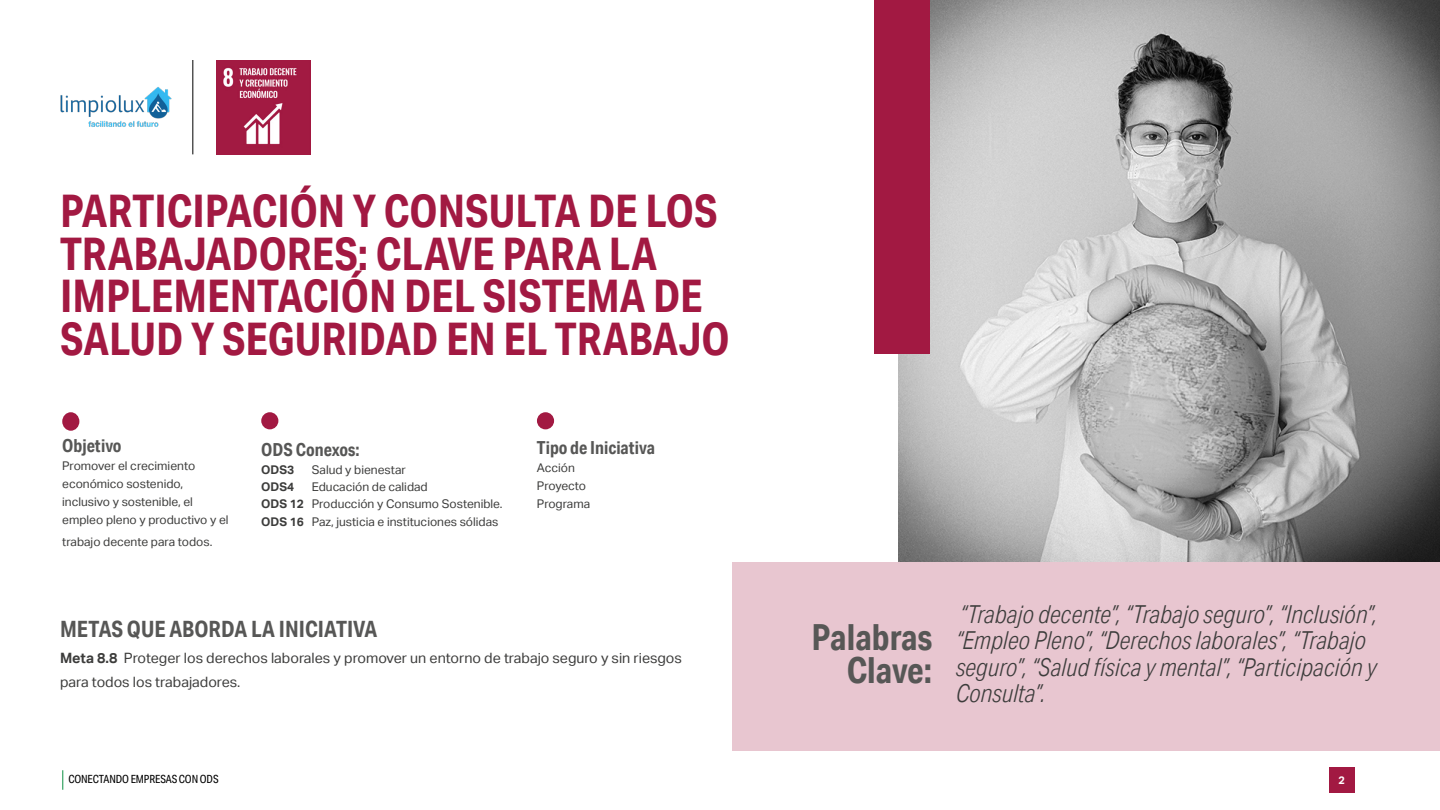
<style>
.page{position:relative;width:1440px;height:810px;background:#fff}
.page>*{position:absolute;margin:0;border:0;box-sizing:border-box;transform-origin:0 0}
.t1{font:700 45px/42.8px "Aktiv Grotesk Cd";color:#a21942}
.t2{font:700 36px/33.8px "Aktiv Grotesk Cd";color:#575756;text-align:right}
.t3{font:italic 300 24.75px/26.2px "Aktiv Grotesk Cd";color:#3c3c3b}
.t4{font:700 22.5px "Aktiv Grotesk Cd";color:#575756}
.t5{font:700 18px "Aktiv Grotesk Cd";color:#575756}
.t6{font:14.25px/23.2px "Aktiv Grotesk";color:#3c3c3b}
.t7{font:12px/18px "Aktiv Grotesk";color:#3c3c3b}
.t8{font:700 12px "Aktiv Grotesk";color:#3c3c3b}
.t9{font:11.25px "Aktiv Grotesk Cd";letter-spacing:-.01em;color:#000}
.t10{font:700 10.88px "Aktiv Grotesk";color:#fff}
.s1{font-weight:700}
</style>
<div class="page">
<svg style="left:62px;top:770px;width:1px;height:20px"></svg>
<div style="left:1329px;top:767px;width:25px;height:26px;background:#a21942"></div>
<img style="left:898px;top:0;width:541px;height:562px">
<div style="left:874px;top:0;width:56px;height:354px;background:#a21942"></div>
<img style="left:216px;top:60px;width:95px;height:95px">
<hr style="left:193px;top:60px;width:1px;height:94px;background:#000">
<div style="left:62px;top:412px;width:17px;height:19px;background:#a21942;border-radius:50%"></div>
<div style="left:537px;top:412px;width:17px;height:17px;background:#a21942;border-radius:50%"></div>
<img style="left:60px;top:87px;width:111px;height:40px">
<div style="left:261px;top:412px;width:17px;height:17px;background:#a21942;border-radius:50%"></div>
<div style="left:732px;top:562px;width:708px;height:189px;background:#e8c6d0"></div>
<p class="t1" style="left:60px;top:189px;width:671px">PARTICIPACIÓN Y CONSULTA DE LOS<br>TRABAJADORES: CLAVE PARA LA<br>IMPLEMENTACIÓN DEL SISTEMA DE<br>SALUD Y SEGURIDAD EN EL TRABAJO</p>
<p class="t5" style="left:62px;top:435px;width:61px">Objetivo</p>
<p class="t7" style="left:62px;top:457px;width:168px">Promover el crecimiento económico sostenido, inclusivo y sostenible, el empleo pleno y productivo y el</p>
<p class="t7" style="left:62px;top:533px;width:152px">trabajo decente para todos.</p>
<p class="t5" style="left:261px;top:438px;width:100px">ODS Conexos:</p>
<p class="t8" style="left:261px;top:463px;width:35px">ODS3</p>
<p class="t7" style="left:312px;top:461px;width:96px">Salud y bienestar</p>
<p class="t8" style="left:261px;top:480px;width:35px">ODS4</p>
<p class="t7" style="left:312px;top:478px;width:117px">Educación de calidad</p>
<p class="t8" style="left:261px;top:497px;width:44px">ODS 12</p>
<p class="t7" style="left:312px;top:495px;width:192px">Producción y Consumo Sostenible.</p>
<p class="t8" style="left:261px;top:514px;width:44px">ODS 16</p>
<p class="t7" style="left:312px;top:513px;width:188px">Paz, justicia e instituciones sólidas</p>
<p class="t5" style="left:537px;top:437px;width:120px">Tipo de Iniciativa</p>
<p class="t7" style="left:537px;top:459px;width:39px">Acción</p>
<p class="t7" style="left:537px;top:477px;width:51px">Proyecto</p>
<p class="t7" style="left:537px;top:495px;width:55px">Programa</p>
<p class="t4" style="left:60px;top:615px;width:319px">METAS QUE ABORDA LA INICIATIVA</p>
<p class="t6" style="left:60px;top:647px;width:623px"><span class="s1">Meta 8.8</span> Proteger los derechos laborales y promover un entorno de trabajo seguro y sin riesgos para todos los trabajadores.</p>
<p class="t2" style="left:811px;top:620px;width:122px">Palabras<br>Clave:</p>
<p class="t3" style="left:956px;top:601px;width:423px">“Trabajo decente”, “Trabajo seguro”, “Inclusión”, “Empleo Pleno”, “Derechos laborales”, “Trabajo seguro”, “Salud física y mental”, “Participación y Consulta”.</p>
<p class="t9" style="left:68px;top:773px;width:152px">CONECTANDO EMPRESAS CON ODS</p>
<p class="t10" style="left:1338px;top:774px;width:8px">2</p>
</div>
